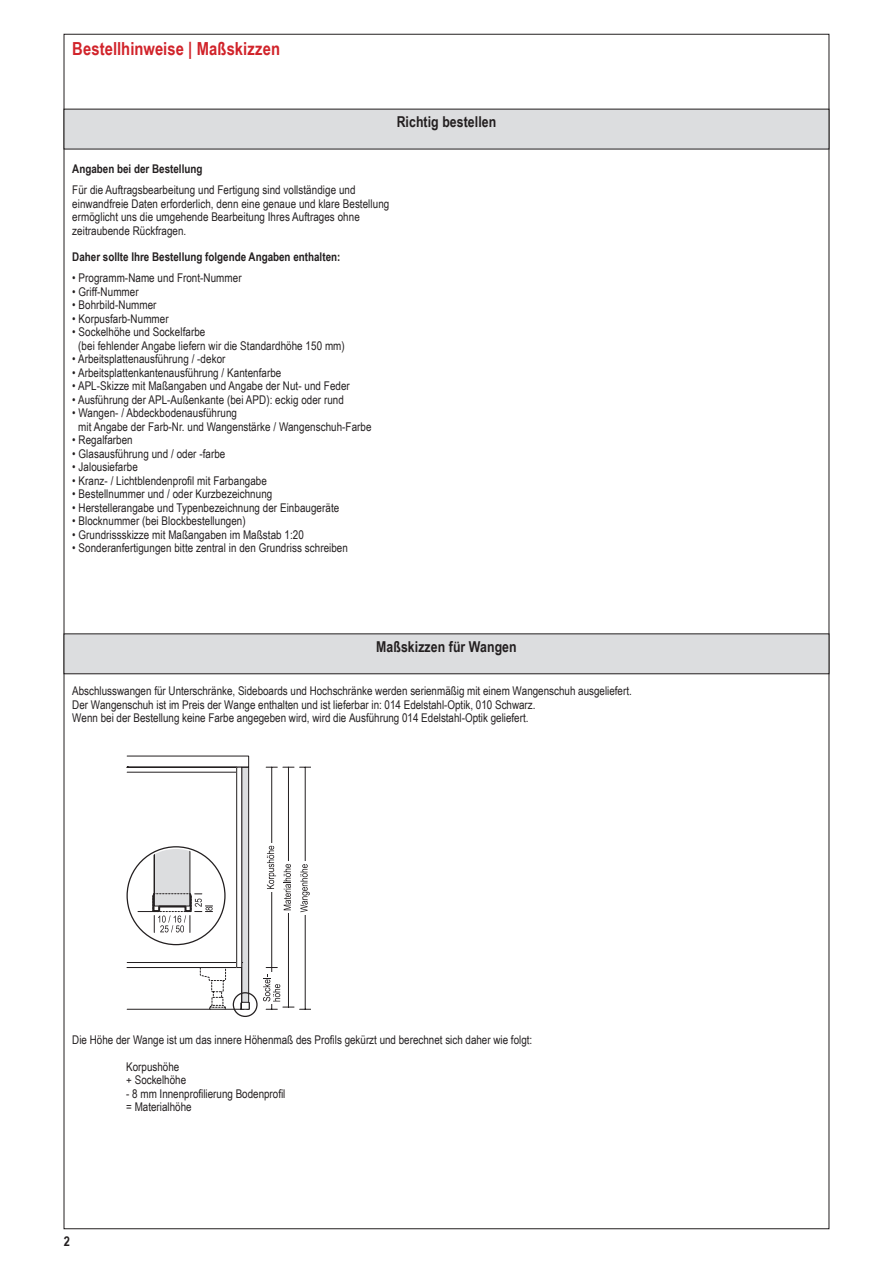
<style>
.page{position:relative;width:893px;height:1263px;background:#fff}
.page>*{position:absolute;margin:0;border:0;box-sizing:border-box;transform-origin:0 0}
.t1{font:700 18px "Arial Narrow";letter-spacing:.005em;color:#d1232a}
.t2{font:700 15px "Arial Narrow";letter-spacing:.005em;color:#231f20}
.t3{font:700 13.5px "Arial Narrow";color:#231f20}
.t4{font:12px/13.5px "Arial Narrow";letter-spacing:.005em;color:#231f20}
.t5{font:700 12px "Arial Narrow";color:#231f20}
</style>
<div class="page">
<div style="left:64px;top:634px;width:765px;height:40px;background:#dcdddf"></div>
<div style="left:64px;top:634px;width:765px;height:40px;border:1px solid #231f20"></div>
<div style="left:64px;top:109px;width:765px;height:40px;background:#dcdddf"></div>
<hr style="left:305px;top:767px;width:1px;height:242px;background:#231f20">
<div style="left:300px;top:862px;width:11px;height:53px;background:#fff"></div>
<svg style="left:300px;top:864px;width:10px;height:48px"></svg>
<svg style="left:126px;top:756px;width:168px;height:261px"></svg>
<h1 class="t1" style="left:72px;top:35px;width:209px">Bestellhinweise | Maßskizzen</h1>
<p class="t2" style="left:397px;top:111px;width:101px">Richtig bestellen</p>
<p class="t5" style="left:72px;top:159px;width:132px">Angaben bei der Bestellung</p>
<p class="t4" style="left:72px;top:183px;width:319px">Für die Auftragsbearbeitung und Fertigung sind vollständige und einwandfreie Daten erforderlich, denn eine genaue und klare Bestellung ermöglicht uns die umgehende Bearbeitung Ihres Auftrages ohne zeitraubende Rückfragen.</p>
<p class="t4" style="left:72px;top:271px;width:171px">• Programm-Name und Front-Nummer</p>
<p class="t4" style="left:72px;top:284px;width:68px">• Griff-Nummer</p>
<p class="t4" style="left:72px;top:298px;width:86px">• Bohrbild-Nummer</p>
<p class="t4" style="left:72px;top:311px;width:98px">• Korpusfarb-Nummer</p>
<p class="t4" style="left:78px;top:325px;width:268px;text-indent:-6px">• Sockelhöhe und Sockelfarbe<br>(bei fehlender Angabe liefern wir die Standardhöhe 150 mm)</p>
<p class="t4" style="left:72px;top:352px;width:155px">• Arbeitsplattenausführung / -dekor</p>
<p class="t4" style="left:72px;top:365px;width:211px">• Arbeitsplattenkantenausführung / Kantenfarbe</p>
<p class="t4" style="left:72px;top:379px;width:279px">• APL-Skizze mit Maßangaben und Angabe der Nut- und Feder</p>
<p class="t4" style="left:72px;top:392px;width:273px">• Ausführung der APL-Außenkante (bei APD): eckig oder rund</p>
<p class="t4" style="left:78px;top:406px;width:295px;text-indent:-6px">• Wangen- / Abdeckbodenausführung<br>mit Angabe der Farb-Nr. und Wangenstärke / Wangenschuh-Farbe</p>
<p class="t4" style="left:72px;top:433px;width:62px">• Regalfarben</p>
<p class="t4" style="left:72px;top:446px;width:155px">• Glasausführung und / oder -farbe</p>
<p class="t4" style="left:72px;top:460px;width:67px">• Jalousiefarbe</p>
<p class="t4" style="left:72px;top:473px;width:196px">• Kranz- / Lichtblendenprofil mit Farbangabe</p>
<p class="t4" style="left:72px;top:487px;width:202px">• Bestellnummer und / oder Kurzbezeichnung</p>
<p class="t4" style="left:72px;top:500px;width:268px">• Herstellerangabe und Typenbezeichnung der Einbaugeräte</p>
<p class="t4" style="left:72px;top:514px;width:175px">• Blocknummer (bei Blockbestellungen)</p>
<p class="t4" style="left:72px;top:527px;width:233px">• Grundrissskizze mit Maßangaben im Maßstab 1:20</p>
<p class="t4" style="left:72px;top:541px;width:277px">• Sonderanfertigungen bitte zentral in den Grundriss schreiben</p>
<p class="t5" style="left:72px;top:247px;width:270px">Daher sollte Ihre Bestellung folgende Angaben enthalten:</p>
<p class="t2" style="left:376px;top:635px;width:142px">Maßskizzen für Wangen</p>
<p class="t4" style="left:72px;top:684px;width:561px">Abschlusswangen für Unterschränke, Sideboards und Hochschränke werden serienmäßig mit einem Wangenschuh ausgeliefert.<br>Der Wangenschuh ist im Preis der Wange enthalten und ist lieferbar in: 014 Edelstahl-Optik, 010 Schwarz.<br>Wenn bei der Bestellung keine Farbe angegeben wird, wird die Ausführung 014 Edelstahl-Optik geliefert.</p>
<p class="t4" style="left:72px;top:1032px;width:461px">Die Höhe der Wange ist um das innere Höhenmaß des Profils gekürzt und berechnet sich daher wie folgt:</p>
<p class="t4" style="left:126px;top:1059px;width:61px">Korpushöhe + Sockelhöhe</p>
<p class="t4" style="left:126px;top:1086px;width:161px">- 8 mm Innenprofilierung Bodenprofil = Materialhöhe</p>
<p class="t3" style="left:64px;top:1231px;width:8px">2</p>
</div>
